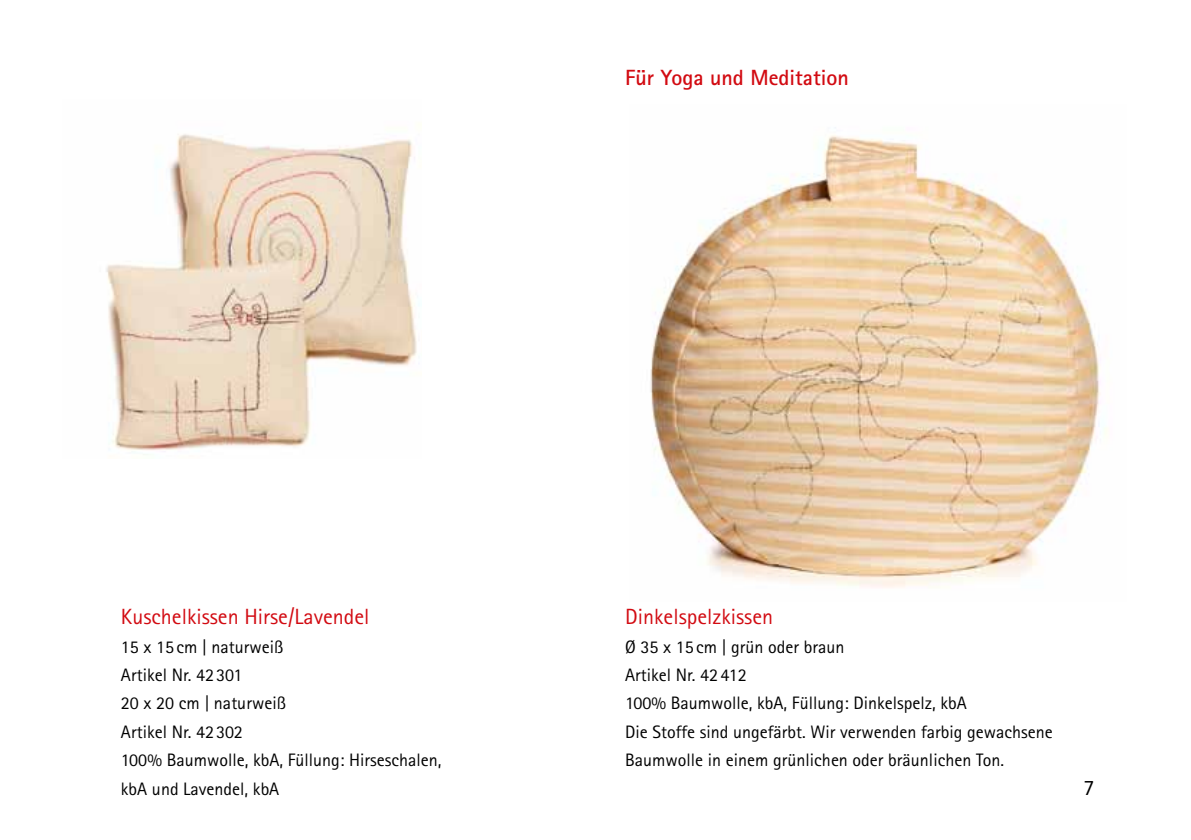
<style>
.page{position:relative;width:1191px;height:840px;background:#fff}
.page>*{position:absolute;margin:0;border:0;box-sizing:border-box;transform-origin:0 0}
.t1{font:22px "Rotis Sans Serif";color:#d20a11}
.t2{font:700 22px "Rotis Sans Serif";color:#d20a11}
.t3{font:22px "Rotis Sans Serif";color:#000}
.t4{font:18px/28.4px "Rotis Sans Serif";color:#000}
</style>
<div class="page">
<img style="left:106px;top:134px;width:314px;height:321px">
<img style="left:650px;top:127px;width:458px;height:461px">
<p class="t2" style="left:625px;top:64px;width:225px">Für Yoga und Meditation</p>
<p class="t1" style="left:121px;top:603px;width:250px">Kuschelkissen Hirse/Lavendel</p>
<p class="t4" style="left:121px;top:632px;width:322px">15 x 15 cm | naturweiß<br>Artikel Nr. 42 301<br>20 x 20 cm | naturweiß<br>Artikel Nr. 42 302<br>100% Baumwolle, kbA, Füllung: Hirseschalen, kbA und Lavendel, kbA</p>
<p class="t1" style="left:625px;top:603px;width:149px">Dinkelspelzkissen</p>
<p class="t4" style="left:625px;top:632px;width:429px">Ø 35 x 15cm | grün oder braun<br>Artikel Nr. 42412<br>100% Baumwolle, kbA, Füllung: Dinkelspelz, kbA<br>Die Stoffe sind ungefärbt. Wir verwenden farbig gewachsene Baumwolle in einem grünlichen oder bräunlichen Ton.</p>
<p class="t3" style="left:1083px;top:773px;width:12px">7</p>
</div>
